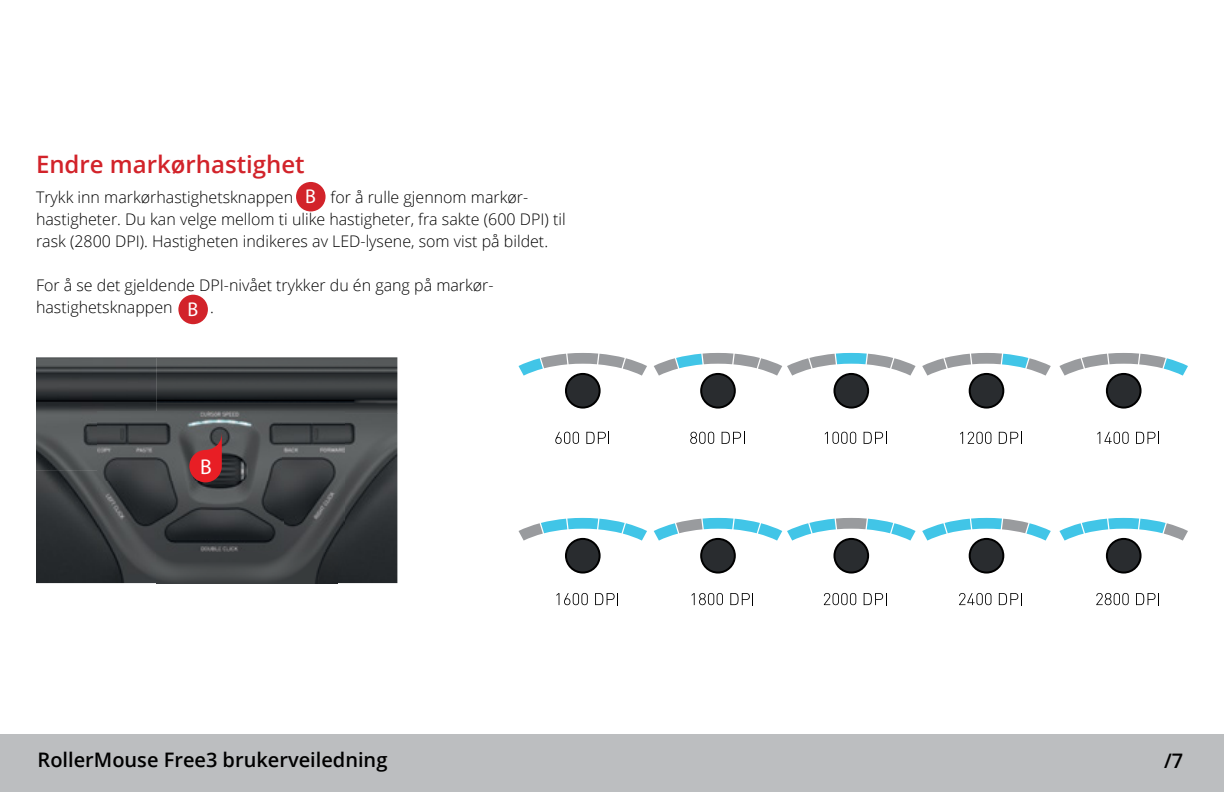
<style>
.page{position:relative;width:1224px;height:792px;background:#fff}
.page>*{position:absolute;margin:0;border:0;box-sizing:border-box;transform-origin:0 0}
.t1{font:600 24px "Open Sans";color:#d2232a}
.t2{font:21.4px "Myriad Pro";color:#fff}
.t3{font:600 20px "Open Sans";color:#000}
.t4{font:20px "Myriad Pro";color:#fff}
.t5{font:300 16px/22px "Open Sans";color:#000}
</style>
<div class="page">
<div style="left:0;top:734px;width:1224px;height:58px;background:#bcbec0"></div>
<img style="left:36px;top:357px;width:120px;height:226px">
<img style="left:156px;top:357px;width:241px;height:57px">
<img style="left:338px;top:414px;width:59px;height:169px">
<img style="left:156px;top:552px;width:182px;height:31px">
<img style="left:98px;top:412px;width:247px;height:140px">
<div style="left:566px;top:374px;width:34px;height:34px;background:#292c2f;border-radius:50%"></div>
<div style="left:565px;top:373px;width:36px;height:36px;border:2px solid #000;border-radius:50%"></div>
<svg style="left:519px;top:353px;width:128px;height:23px"></svg>
<div style="left:701px;top:374px;width:34px;height:34px;background:#292c2f;border-radius:50%"></div>
<div style="left:700px;top:373px;width:36px;height:36px;border:2px solid #000;border-radius:50%"></div>
<div style="left:834px;top:374px;width:34px;height:34px;background:#292c2f;border-radius:50%"></div>
<div style="left:833px;top:373px;width:36px;height:36px;border:2px solid #000;border-radius:50%"></div>
<svg style="left:654px;top:353px;width:262px;height:23px"></svg>
<div style="left:970px;top:374px;width:33px;height:34px;background:#292c2f;border-radius:50%"></div>
<div style="left:969px;top:373px;width:35px;height:36px;border:2px solid #000;border-radius:50%"></div>
<svg style="left:922px;top:353px;width:129px;height:23px"></svg>
<div style="left:1107px;top:374px;width:34px;height:34px;background:#292c2f;border-radius:50%"></div>
<div style="left:1106px;top:373px;width:36px;height:36px;border:2px solid #000;border-radius:50%"></div>
<svg style="left:1059px;top:353px;width:129px;height:23px"></svg>
<div style="left:566px;top:539px;width:34px;height:34px;background:#292c2f;border-radius:50%"></div>
<div style="left:565px;top:538px;width:36px;height:36px;border:2px solid #000;border-radius:50%"></div>
<svg style="left:519px;top:518px;width:128px;height:23px"></svg>
<div style="left:701px;top:539px;width:34px;height:34px;background:#292c2f;border-radius:50%"></div>
<div style="left:700px;top:538px;width:36px;height:36px;border:2px solid #000;border-radius:50%"></div>
<div style="left:834px;top:539px;width:34px;height:34px;background:#292c2f;border-radius:50%"></div>
<div style="left:833px;top:538px;width:36px;height:36px;border:2px solid #000;border-radius:50%"></div>
<svg style="left:654px;top:518px;width:262px;height:23px"></svg>
<div style="left:970px;top:539px;width:33px;height:34px;background:#292c2f;border-radius:50%"></div>
<div style="left:969px;top:538px;width:35px;height:36px;border:2px solid #000;border-radius:50%"></div>
<svg style="left:922px;top:518px;width:129px;height:23px"></svg>
<div style="left:1107px;top:539px;width:34px;height:34px;background:#292c2f;border-radius:50%"></div>
<div style="left:1106px;top:538px;width:36px;height:36px;border:2px solid #000;border-radius:50%"></div>
<svg style="left:1059px;top:518px;width:129px;height:23px"></svg>
<svg style="left:555px;top:432px;width:24px;height:12px"></svg>
<svg style="left:586px;top:432px;width:23px;height:12px"></svg>
<svg style="left:690px;top:432px;width:24px;height:12px"></svg>
<svg style="left:722px;top:432px;width:23px;height:12px"></svg>
<svg style="left:825px;top:432px;width:31px;height:12px"></svg>
<svg style="left:864px;top:432px;width:23px;height:12px"></svg>
<svg style="left:960px;top:432px;width:31px;height:12px"></svg>
<svg style="left:999px;top:432px;width:23px;height:12px"></svg>
<svg style="left:1097px;top:432px;width:32px;height:12px"></svg>
<svg style="left:1136px;top:432px;width:23px;height:12px"></svg>
<svg style="left:556px;top:593px;width:32px;height:12px"></svg>
<svg style="left:595px;top:593px;width:23px;height:12px"></svg>
<svg style="left:692px;top:593px;width:31px;height:12px"></svg>
<svg style="left:730px;top:593px;width:23px;height:12px"></svg>
<svg style="left:824px;top:593px;width:32px;height:12px"></svg>
<svg style="left:864px;top:593px;width:23px;height:12px"></svg>
<svg style="left:959px;top:593px;width:32px;height:12px"></svg>
<svg style="left:999px;top:593px;width:23px;height:12px"></svg>
<svg style="left:1096px;top:593px;width:33px;height:12px"></svg>
<svg style="left:1136px;top:593px;width:23px;height:12px"></svg>
<svg style="left:189px;top:432px;width:33px;height:50px;background:#a53338"></svg>
<div style="left:296px;top:182px;width:30px;height:29px;background:#d2232a;border-radius:50%"></div>
<div style="left:178px;top:295px;width:30px;height:29px;background:#d2232a;border-radius:50%"></div>
<h1 class="t1" style="left:36px;top:148px;width:270px">Endre markørhastighet</h1>
<p class="t5" style="left:36px;top:186px;width:259px">Trykk inn markørhastighetsknappen</p>
<p class="t4" style="left:305px;top:184px;width:12px">B</p>
<p class="t5" style="left:36px;top:186px;width:531px;text-indent:295px">for å rulle gjennom markør&shy;hastigheter. Du kan velge mellom ti ulike hastigheter, fra sakte (600 DPI) til rask (2800 DPI). Hastigheten indikeres av LED-lysene, som vist på bildet.</p>
<p class="t5" style="left:36px;top:274px;width:459px">For å se det gjeldende DPI-nivået trykker du én gang på markør&shy;hastighetsknappen</p>
<p class="t4" style="left:188px;top:297px;width:12px">B</p>
<p class="t5" style="left:210px;top:296px;width:5px">.</p>
<h2 class="t2" style="left:200px;top:454px;width:13px">B</h2>
<p class="t3" style="left:38px;top:746px;width:351px">RollerMouse Free3 brukerveiledning</p>
<p class="t3" style="left:1164px;top:747px;width:21px">/7</p>
</div>
